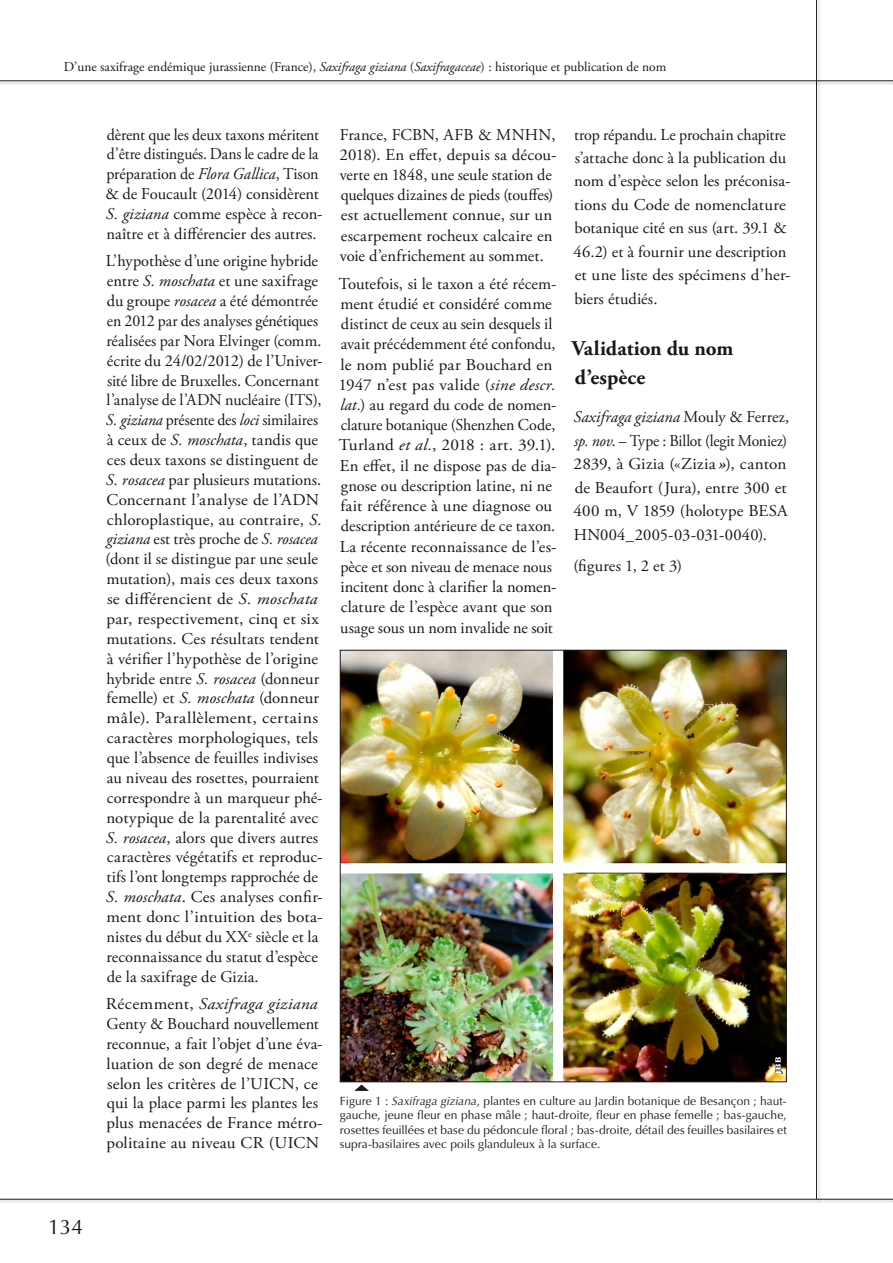
<style>
.page{position:relative;width:893px;height:1263px;background:#fff}
.page>*{position:absolute;margin:0;border:0;box-sizing:border-box;transform-origin:0 0}
.t1{font:700 21px/28.8px "Adobe Garamond Pro";color:#1a171c}
.t2{font:21px "Optima";color:#1a171c}
.t3{font:16.5px/19.8px "Adobe Garamond Pro";letter-spacing:.005em;color:#1a171c}
.t4{font:16.5px/19.8px "Adobe Garamond Pro";letter-spacing:.005em;color:#1a171c;scale:1.06 1}
.t5{font:13.5px "Adobe Garamond Pro";color:#1a171c}
.t6{font:12px/14.4px "Optima";letter-spacing:-.005em;color:#1a171c;text-align:justify}
.t7{font:700 7.8px "Optima";color:#fff;scale:1.33 1}
.s1{font-style:italic}
.s2{font-weight:700;font-style:italic}
</style>
<div class="page">
<hr style="left:0;top:81px;width:893px;height:4px;background:#ededee">
<hr style="left:0;top:81px;width:893px;height:1px;background:#1a171c">
<hr style="left:0;top:1199px;width:893px;height:4px;background:#ededee">
<hr style="left:0;top:1199px;width:893px;height:1px;background:#1a171c">
<hr style="left:817px;top:0;width:3px;height:1203px;background:#efefef">
<hr style="left:816px;top:0;width:1px;height:1199px;background:#1a171c">
<img style="left:342px;top:652px;width:443px;height:428px">
<svg style="left:354px;top:1084px;width:15px;height:7px"></svg>
<svg style="left:775px;top:1056px;width:8px;height:18px"></svg>
<p class="t5" style="left:64px;top:59px;width:604px">D’une saxifrage endémique jurassienne (France), <span class="s1">Saxifraga giziana</span> (<span class="s1">Saxifragaceae</span>) : historique et publication de nom</p>
<p class="t3" style="left:105px;top:125px;width:219px">dèrent que les deux taxons méritent d’être distingués. Dans le cadre de la préparation de <span class="s1">Flora Gallica</span>, Tison &amp; de Foucault (2014) considèrent <span class="s1">S. giziana</span> comme espèce à recon&shy;naître et à différencier des autres.</p>
<p class="t3" style="left:106px;top:252px;width:219px">L’hypothèse d’une origine hybride entre <span class="s1">S. moschata</span> et une saxifrage du groupe <span class="s1">rosacea</span> a été démontrée en 2012 par des analyses génétiques réalisées par Nora Elvinger (comm. écrite du 24/02/2012) de l’Univer&shy;sité libre de Bruxelles. Concernant l’analyse de l’ADN nucléaire (ITS), <span class="s1">S. giziana</span> présente des <span class="s1">loci</span> similaires à ceux de <span class="s1">S. moschata</span>, tandis que ces deux taxons se distinguent de <span class="s1">S. rosacea</span> par plusieurs mutations.<br>Concernant l’analyse de l’ADN chloroplastique, au contraire, <span class="s1">S. giziana</span> est très proche de <span class="s1">S. rosacea </span>(dont il se distingue par une seule mutation), mais ces deux taxons se différencient de <span class="s1">S. moschata </span>par, respectivement, cinq et six mutations. Ces résultats tendent à vérifier l’hypothèse de l’origine hybride entre <span class="s1">S. rosacea</span> (donneur femelle) et <span class="s1">S. moschata</span> (donneur mâle). Parallèlement, certains caractères morphologiques, tels que l’absence de feuilles indivises au niveau des rosettes, pourraient correspondre à un marqueur phé&shy;notypique de la parentalité avec <span class="s1">S. rosacea</span>, alors que divers autres caractères végétatifs et reproduc&shy;tifs l’ont longtemps rapprochée de <span class="s1">S. moschata</span>. Ces analyses confir&shy;ment donc l’intuition des bota&shy;nistes du début du XX<sup>e</sup> siècle et la reconnaissance du statut d’espèce de la saxifrage de Gizia.</p>
<p class="t4" style="left:106px;top:994px;width:206px">Récemment, <span class="s1">Saxifraga giziana<br></span>Genty &amp; Bouchard nouvellement reconnue, a fait l’objet d’une éva&shy;luation de son degré de menace selon les critères de l’UICN, ce qui la place parmi les plantes les plus menacées de France métro&shy;politaine au niveau CR (UICN</p>
<p class="t3" style="left:340px;top:125px;width:218px;line-height:20.2px">France, FCBN, AFB &amp; MNHN,<br>2018). En effet, depuis sa décou&shy;verte en 1848, une seule station de quelques dizaines de pieds (touffes) est actuellement connue, sur un escarpement rocheux calcaire en voie d’enfrichement au sommet.</p>
<p class="t3" style="left:338px;top:274px;width:220px;line-height:20.2px">Toutefois, si le taxon a été récem&shy;ment étudié et considéré comme distinct de ceux au sein desquels il avait précédemment été confondu, le nom publié par Bouchard en 1947 n’est pas valide (<span class="s1">sine descr. lat.</span>) au regard du code de nomen&shy;clature botanique (Shenzhen Code, Turland <span class="s1">et al.</span>, 2018 : art. 39.1).<br>En effet, il ne dispose pas de dia&shy;gnose ou description latine, ni ne fait référence à une diagnose ou description antérieure de ce taxon.<br>La récente reconnaissance de l’es&shy;pèce et son niveau de menace nous incitent donc à clarifier la nomen&shy;clature de l’espèce avant que son usage sous un nom invalide ne soit</p>
<p class="t3" style="left:574px;top:123px;width:218px;line-height:23.4px">trop répandu. Le prochain chapitre s’attache donc à la publication du nom d’espèce selon les préconisa&shy;tions du Code de nomenclature botanique cité en sus (art. 39.1 &amp;<br>46.2) et à fournir une description et une liste des spécimens d’her&shy;biers étudiés.</p>
<p class="t1" style="left:572px;top:334px;width:163px">Validation du nom d’espèce</p>
<p class="t3" style="left:573px;top:406px;width:217px;line-height:23.4px"><span class="s1">Saxifraga giziana</span> Mouly &amp; Ferrez, <span class="s1">sp. nov</span>. – Type : Billot (legit Moniez)<br>2839, à Gizia («Zizia <span class="s2">»</span>), canton de Beaufort (Jura), entre 300 et<br>400 m, V 1859 (holotype BESA<br>HN004_2005-03-031-0040).</p>
<p class="t3" style="left:573px;top:556px;width:110px">(figures 1, 2 et 3)</p>
<p class="t7" style="left:774px;top:1073px;width:14px;rotate:-90deg">JBB</p>
<p class="t6" style="left:340px;top:1094px;width:448px">Figure 1 : <span class="s1">Saxifraga giziana</span>, plantes en culture au Jardin botanique de Besançon ; haut&shy;gauche, jeune fleur en phase mâle ; haut-droite, fleur en phase femelle ; bas-gauche, rosettes feuillées et base du pédoncule floral ; bas-droite, détail des feuilles basilaires et supra-basilaires avec poils glanduleux à la surface.</p>
<p class="t2" style="left:48px;top:1215px;width:37px">134</p>
</div>
